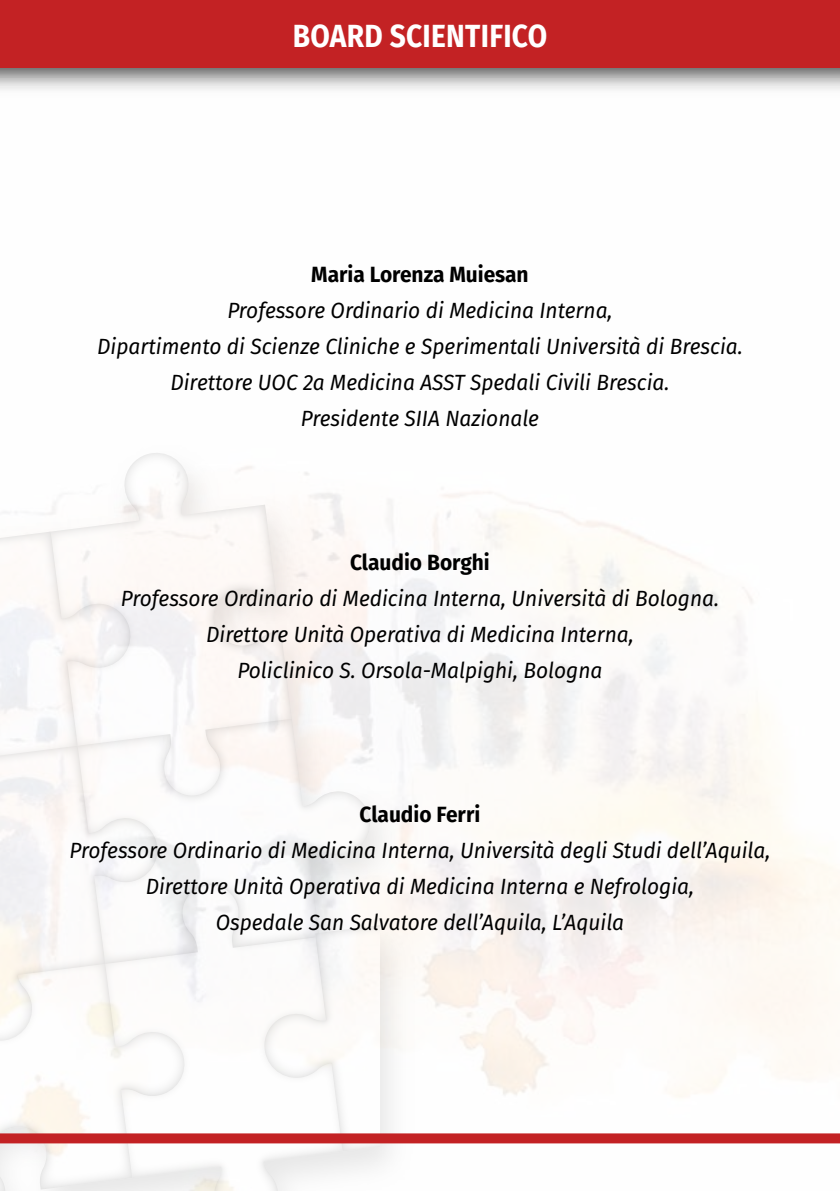
<style>
.page{position:relative;width:840px;height:1191px;background:#fff}
.page>*{position:absolute;margin:0;border:0;box-sizing:border-box;transform-origin:0 0}
.t1{font:700 32px "Fira Sans";letter-spacing:.01em;color:#fff;scale:.88 1}
.t2{font:italic 22px/36px "Fira Sans";color:#000;text-align:center;scale:.95 1}
.t3{font:700 22px "Fira Sans";color:#000;scale:.95 1}
</style>
<div class="page">
<svg style="left:100px;top:453px;width:192px;height:263px"></svg>
<svg style="left:0;top:485px;width:133px;height:206px"></svg>
<svg style="left:187px;top:966px;width:159px;height:225px"></svg>
<svg style="left:0;top:966px;width:184px;height:225px"></svg>
<svg style="left:160px;top:718px;width:210px;height:246px"></svg>
<svg style="left:0;top:691px;width:160px;height:353px"></svg>
<svg style="left:0;top:693px;width:157px;height:347px"></svg>
<svg style="left:261px;top:903px;width:119px;height:250px"></svg>
<div style="left:0;top:0;width:839px;height:68px;background:#c32224"></div>
<div style="left:0;top:1133px;width:839px;height:10px;background:#c32224"></div>
<h1 class="t1" style="left:292px;top:9px;width:290px">BOARD SCIENTIFICO</h1>
<p class="t3" style="left:311px;top:255px;width:230px">Maria Lorenza Muiesan</p>
<p class="t2" style="left:97px;top:291px;width:680px">Professore Ordinario di Medicina Interna,<br>Dipartimento di Scienze Cliniche e Sperimentali Università di Brescia.<br>Direttore UOC 2a Medicina ASST Spedali Civili Brescia.<br>Presidente SIIA Nazionale</p>
<p class="t3" style="left:350px;top:543px;width:148px">Claudio Borghi</p>
<p class="t2" style="left:121px;top:579px;width:631px">Professore Ordinario di Medicina Interna, Università di Bologna.<br>Direttore Unità Operativa di Medicina Interna,<br>Policlinico S. Orsola-Malpighi, Bologna</p>
<p class="t3" style="left:359px;top:795px;width:128px">Claudio Ferri</p>
<p class="t2" style="left:69px;top:831px;width:739px">Professore Ordinario di Medicina Interna, Università degli Studi dell’Aquila,<br>Direttore Unità Operativa di Medicina Interna e Nefrologia,<br>Ospedale San Salvatore dell’Aquila, L’Aquila</p>
</div>
